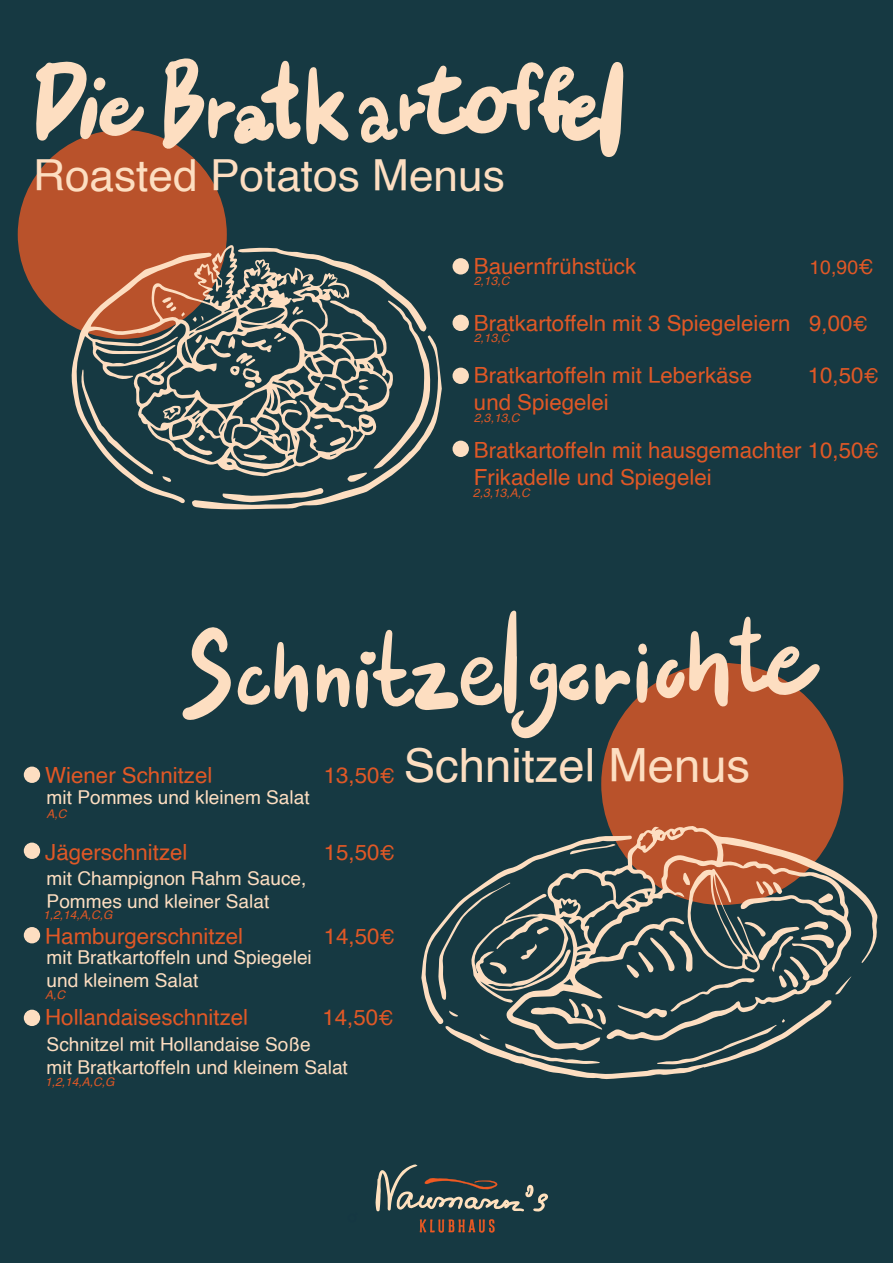
<style>
.page{position:relative;width:893px;height:1263px;background:#163942}
.page>*{position:absolute;margin:0;border:0;box-sizing:border-box;transform-origin:0 0}
.t1{font:47.25px "Helvetica";color:#fddec1}
.t2{font:44.25px "Helvetica";color:#fddec1}
.t3{font:22.2px/26.7px "Helvetica";color:#e05826}
.t4{font:19.5px "Helvetica";color:#e05826}
.t5{font:19.05px/23px "Helvetica";color:#fddec1}
.t6{font:italic 12px "Helvetica";color:#e05826}
.s1{font-size:20.55px}
</style>
<div class="page">
<div style="left:24px;top:766px;width:16px;height:17px;background:#fddec1;border-radius:50%"></div>
<div style="left:24px;top:927px;width:16px;height:16px;background:#fddec1;border-radius:50%"></div>
<div style="left:24px;top:842px;width:16px;height:17px;background:#fddec1;border-radius:50%"></div>
<div style="left:24px;top:1010px;width:16px;height:16px;background:#fddec1;border-radius:50%"></div>
<div style="left:601px;top:663px;width:242px;height:242px;background:#b9522b;border-radius:50%"></div>
<svg style="left:182px;top:627px;width:49px;height:93px"></svg>
<svg style="left:595px;top:663px;width:35px;height:42px"></svg>
<svg style="left:656px;top:616px;width:164px;height:91px"></svg>
<svg style="left:238px;top:642px;width:70px;height:70px"></svg>
<svg style="left:636px;top:661px;width:12px;height:42px"></svg>
<svg style="left:317px;top:610px;width:272px;height:129px"></svg>
<svg style="left:638px;top:643px;width:9px;height:12px"></svg>
<svg style="left:608px;top:825px;width:270px;height:152px"></svg>
<svg style="left:421px;top:835px;width:430px;height:245px"></svg>
<div style="left:453px;top:368px;width:16px;height:16px;background:#fddec1;border-radius:50%"></div>
<div style="left:453px;top:315px;width:16px;height:16px;background:#fddec1;border-radius:50%"></div>
<div style="left:453px;top:441px;width:16px;height:16px;background:#fddec1;border-radius:50%"></div>
<div style="left:453px;top:258px;width:16px;height:16px;background:#fddec1;border-radius:50%"></div>
<div style="left:18px;top:130px;width:209px;height:209px;background:#b9522b;border-radius:50%"></div>
<svg style="left:162px;top:58px;width:187px;height:92px"></svg>
<svg style="left:359px;top:62px;width:264px;height:95px"></svg>
<svg style="left:36px;top:61px;width:108px;height:80px"></svg>
<svg style="left:71px;top:244px;width:198px;height:260px"></svg>
<svg style="left:81px;top:370px;width:72px;height:104px"></svg>
<svg style="left:162px;top:476px;width:9px;height:6px"></svg>
<svg style="left:162px;top:297px;width:23px;height:20px"></svg>
<svg style="left:163px;top:405px;width:18px;height:15px"></svg>
<svg style="left:192px;top:248px;width:250px;height:261px"></svg>
<svg style="left:375px;top:1164px;width:173px;height:47px"></svg>
<svg style="left:420px;top:1219px;width:75px;height:13px"></svg>
<h2 class="t2" style="left:33px;top:142px;width:473px">Roasted Potatos Menus</h2>
<p class="t3" style="left:474px;top:253px;width:164px">Bauernfrühstück</p>
<p class="t4" style="left:809px;top:252px;width:66px">10,90<span class="s1">€</span></p>
<p class="t6" style="left:474px;top:272px;width:37px">2,13,C</p>
<p class="t3" style="left:474px;top:310px;width:395px">Bratkartoffeln mit 3 Spiegeleiern 9,00<span class="s1">€</span></p>
<p class="t6" style="left:474px;top:328px;width:37px">2,13,C</p>
<p class="t3" style="left:474px;top:363px;width:280px">Bratkartoffeln mit Leberkäse</p>
<p class="t3" style="left:808px;top:363px;width:73px">10,50<span class="s1">€</span></p>
<p class="t3" style="left:474px;top:390px;width:136px">und Spiegelei</p>
<p class="t6" style="left:474px;top:409px;width:47px">2,3,13,C</p>
<p class="t3" style="left:474px;top:438px;width:406px">Bratkartoffeln mit hausgemachter 10,50<span class="s1">€<br></span>Frikadelle und Spiegelei</p>
<p class="t6" style="left:473px;top:484px;width:58px">2,3,13,A,C</p>
<p class="t3" style="left:45px;top:763px;width:169px">Wiener Schnitzel</p>
<p class="t3" style="left:324px;top:763px;width:73px">13,50<span class="s1">€</span></p>
<p class="t5" style="left:47px;top:786px;width:265px">mit Pommes und kleinem Salat</p>
<p class="t6" style="left:47px;top:804px;width:22px">A,C</p>
<p class="t3" style="left:45px;top:839px;width:144px">Jägerschnitzel</p>
<p class="t3" style="left:324px;top:839px;width:73px">15,50<span class="s1">€</span></p>
<p class="t5" style="left:47px;top:867px;width:261px">mit Champignon Rahm Sauce,<br>Pommes und kleiner Salat</p>
<p class="t6" style="left:43px;top:905px;width:71px">1,2,14,A,C,G</p>
<p class="t3" style="left:45px;top:923px;width:200px">Hamburgerschnitzel</p>
<p class="t3" style="left:324px;top:923px;width:73px">14,50<span class="s1">€</span></p>
<p class="t5" style="left:47px;top:946px;width:267px">mit Bratkartoffeln und Spiegelei und kleinem Salat</p>
<p class="t6" style="left:45px;top:985px;width:22px">A,C</p>
<p class="t3" style="left:45px;top:1004px;width:204px">Hollandaiseschnitzel</p>
<p class="t3" style="left:323px;top:1004px;width:73px">14,50<span class="s1">€</span></p>
<p class="t5" style="left:47px;top:1033px;width:303px">Schnitzel mit Hollandaise Soße<br>mit Bratkartoffeln und kleinem Salat</p>
<p class="t6" style="left:45px;top:1072px;width:71px">1,2,14,A,C,G</p>
<h1 class="t1" style="left:404px;top:729px;width:348px">Schnitzel Menus</h1>
</div>
